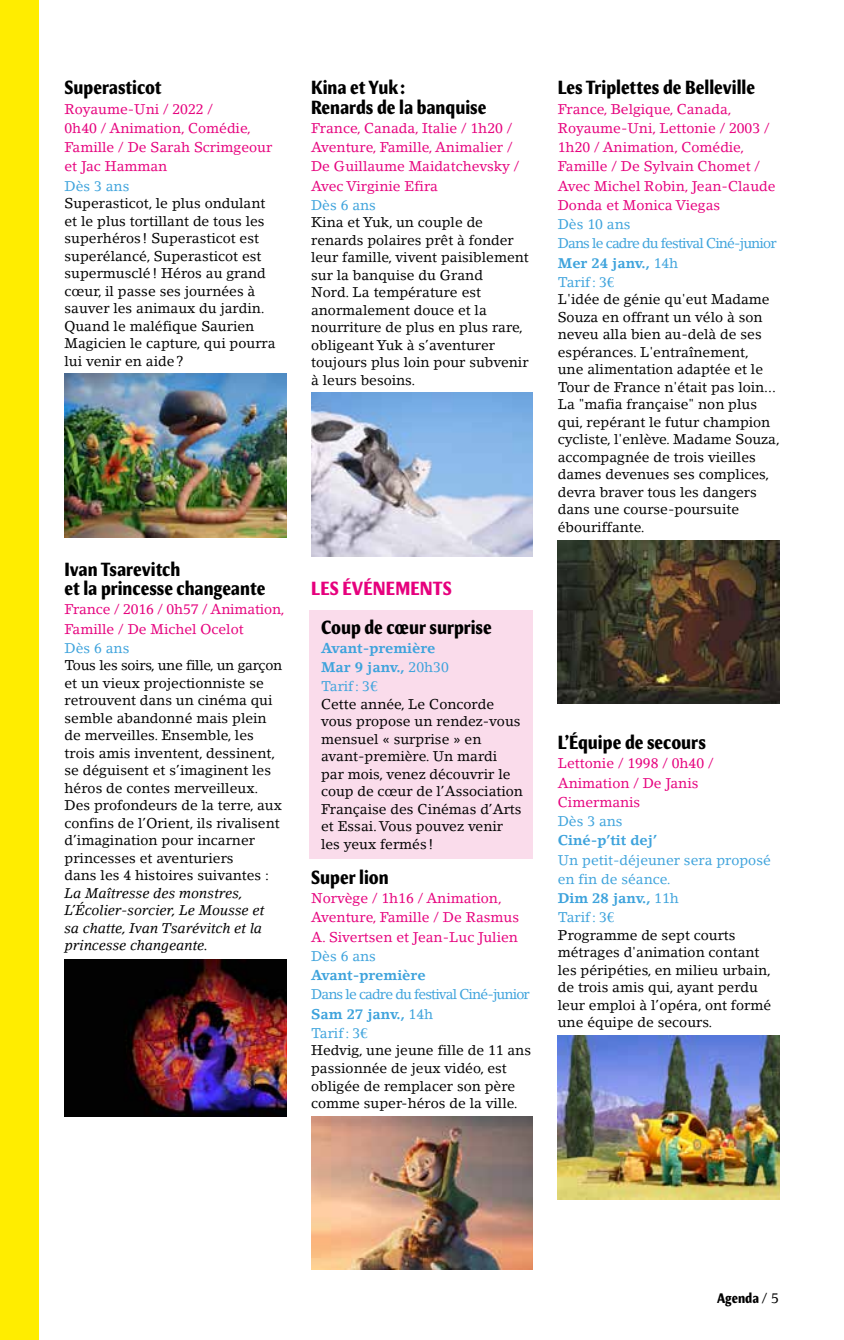
<style>
.page{position:relative;width:844px;height:1340px;background:#fff}
.page>*{position:absolute;margin:0;border:0;box-sizing:border-box;transform-origin:0 0}
.t1{font:700 condensed 19.25px/19.2px "Meadow Pro";color:#000}
.t2{font:700 condensed 19.25px "Meadow Pro";letter-spacing:.01em;color:#e6007d}
.t3{font:14px/17.5px "Lino Letter";color:#000}
.t4{font:14px/19.2px "Lino Letter";color:#e6007d}
.t5{font:14px/19.2px "Lino Letter";letter-spacing:-.06em;color:#3ea3dc}
.t6{font:14px/19.2px "Lino Letter";color:#3ea3dc}
.t7{font:italic 14px/17.5px "Lino Letter";color:#000}
.t8{font:700 14px/19.2px "Lino Letter";color:#3ea3dc}
.t9{font:700 condensed 14px "Meadow Pro";color:#000}
.s1{font-weight:400}
.s2{font-weight:700}
.s3{font-family:"Lino Letter";font-weight:400;font-stretch:normal}
</style>
<div class="page">
<div style="left:309px;top:610px;width:223px;height:248px;background:#fadceb"></div>
<img style="left:64px;top:374px;width:222px;height:163px">
<img style="left:64px;top:959px;width:222px;height:157px">
<img style="left:311px;top:393px;width:221px;height:163px">
<img style="left:311px;top:1116px;width:221px;height:153px">
<img style="left:557px;top:540px;width:222px;height:163px">
<img style="left:557px;top:1035px;width:222px;height:164px">
<div style="left:0;top:0;width:39px;height:1339px;background:#ffed00"></div>
<h1 class="t1" style="left:64px;top:78px;width:99px">Superasticot</h1>
<p class="t4" style="left:64px;top:99px;width:209px">Royaume-Uni / 2022 /<br>0h40 / Animation, Comédie,<br>Famille / De Sarah Scrimgeour et Jac Hamman</p>
<p class="t6" style="left:64px;top:176px;width:66px">Dès 3 ans</p>
<p class="t3" style="left:64px;top:194px;width:212px">Superasticot, le plus ondulant et le plus tortillant de tous les superhéros ! Superasticot est superélancé, Superasticot est supermusclé! Héros au grand cœur, il passe ses journées à sauver les animaux du jardin.<br>Quand le maléfique Saurien<br>Magicien le capture, qui pourra lui venir en aide?</p>
<h1 class="t1" style="left:311px;top:78px;width:177px">Kina et Yuk:<br>Renards de la banquise</h1>
<p class="t4" style="left:311px;top:118px;width:210px">France, Canada, Italie / 1h20 /<br>Aventure, Famille, Animalier /<br>De Guillaume Maidatchevsky /<br>Avec Virginie Efira</p>
<p class="t6" style="left:311px;top:195px;width:66px">Dès 6 ans</p>
<p class="t3" style="left:311px;top:214px;width:219px">Kina et Yuk, un couple de renards polaires prêt à fonder leur famille, vivent paisiblement sur la banquise du Grand<br>Nord. La température est anormalement douce et la nourriture de plus en plus rare, obligeant Yuk à s’aventurer toujours plus loin pour subvenir à leurs besoins.</p>
<h1 class="t1" style="left:64px;top:559px;width:202px">Ivan Tsarevitch<br>et la princesse changeante</h1>
<p class="t4" style="left:64px;top:599px;width:222px">France / 2016 / 0h57 / Animation,<br>Famille / De Michel Ocelot</p>
<p class="t6" style="left:64px;top:638px;width:66px">Dès 6 ans</p>
<p class="t3" style="left:64px;top:656px;width:219px">Tous les soirs, une fille, un garçon et un vieux projectionniste se retrouvent dans un cinéma qui semble abandonné mais plein de merveilles. Ensemble, les trois amis inventent, dessinent, se déguisent et s’imaginent les héros de contes merveilleux.<br>Des profondeurs de la terre, aux confins de l’Orient, ils rivalisent d’imagination pour incarner princesses et aventuriers<br>dans les 4 histoires suivantes :</p>
<p class="t7" style="left:64px;top:884px;width:201px">La Maîtresse des monstres,<br>L’Écolier-sorcier, Le Mousse et sa chatte, Ivan Tsarévitch et la princesse changeante.</p>
<h1 class="t2" style="left:311px;top:577px;width:142px">LES ÉVÉNEMENTS</h1>
<h1 class="t1" style="left:321px;top:617px;width:172px">Coup de cœur surprise</h1>
<p class="t8" style="left:321px;top:638px;width:129px">Avant-première<br>Mar 9 janv., <span class="s1">20h30<br>Tarif: 3€</span></p>
<p class="t3" style="left:321px;top:695px;width:203px">Cette année, Le Concorde vous propose un rendez-vous mensuel « surprise » en avant-première. Un mardi par mois, venez découvrir le coup de cœur de l’Association<br>Française des Cinémas d’Arts et Essai. Vous pouvez venir les yeux fermés !</p>
<h1 class="t1" style="left:311px;top:867px;width:79px">Super lion</h1>
<p class="t4" style="left:311px;top:888px;width:209px">Norvège / 1h16 / Animation,<br>Aventure, Famille / De Rasmus<br>A. Sivertsen et Jean-Luc Julien</p>
<p class="t6" style="left:311px;top:946px;width:66px">Dès 6 ans</p>
<p class="t8" style="left:311px;top:965px;width:116px">Avant-première</p>
<p class="t5" style="left:311px;top:984px;width:220px">Dans le cadre du festival Ciné-junior<br><span class="s2">Sam 27 janv.,</span> 14h<br>Tarif: 3€</p>
<p class="t3" style="left:311px;top:1041px;width:221px">Hedvig, une jeune fille de 11 ans passionnée de jeux vidéo, est obligée de remplacer son père comme super-héros de la ville.</p>
<h1 class="t1" style="left:557px;top:78px;width:199px">Les Triplettes de Belleville</h1>
<p class="t4" style="left:557px;top:99px;width:219px">France, Belgique, Canada,<br>Royaume-Uni, Lettonie / 2003 /<br>1h20 / Animation, Comédie,<br>Famille / De Sylvain Chomet /<br>Avec Michel Robin, Jean-Claude<br>Donda et Monica Viegas</p>
<p class="t5" style="left:557px;top:214px;width:220px">Dès 10 ans<br>Dans le cadre du festival Ciné-junior<br><span class="s2">Mer 24 janv.,</span> 14h<br>Tarif: 3€</p>
<p class="t3" style="left:557px;top:291px;width:223px">L'idée de génie qu'eut Madame<br>Souza en offrant un vélo à son neveu alla bien au-delà de ses espérances. L'entraînement,<br>une alimentation adaptée et le<br>Tour de France n'était pas loin...<br>La "mafia française" non plus qui, repérant le futur champion cycliste, l'enlève. Madame Souza, accompagnée de trois vieilles dames devenues ses complices, devra braver tous les dangers dans une course-poursuite ébouriffante.</p>
<h1 class="t1" style="left:557px;top:733px;width:149px">L’Équipe de secours</h1>
<p class="t4" style="left:557px;top:753px;width:157px">Lettonie / 1998 / 0h40 /<br>Animation / De Janis<br>Cimermanis</p>
<p class="t6" style="left:557px;top:811px;width:66px">Dès 3 ans</p>
<p class="t8" style="left:557px;top:830px;width:101px">Ciné-p’tit dej’</p>
<p class="t6" style="left:557px;top:850px;width:214px">Un petit-déjeuner sera proposé en fin de séance.<br><span class="s2">Dim 28 janv.,</span> 11h<br>Tarif: 3€</p>
<p class="t3" style="left:557px;top:926px;width:215px">Programme de sept courts métrages d'animation contant les péripéties, en milieu urbain, de trois amis qui, ayant perdu leur emploi à l’opéra, ont formé une équipe de secours.</p>
<p class="t9" style="left:716px;top:1290px;width:63px">Agenda <span class="s3">/ 5</span></p>
</div>
